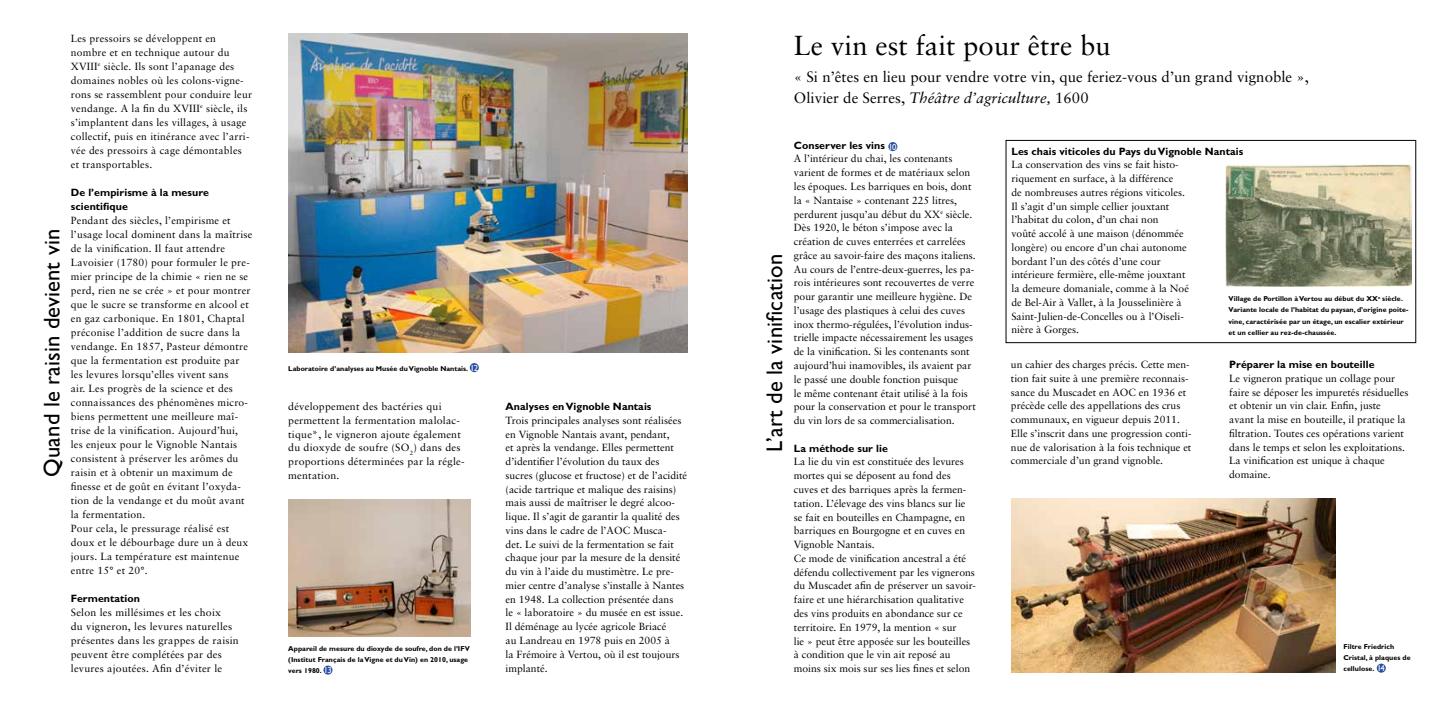
<style>
.page{position:relative;width:1446px;height:720px;background:#fff}
.page>*{position:absolute;margin:0;border:0;box-sizing:border-box;transform-origin:0 0}
.t1{font:27.5px "Sabon";letter-spacing:.005em;color:#000}
.t2{font:22.5px "Gill Sans";letter-spacing:.005em;color:#000}
.t3{font:15px/20.6px "Sabon";color:#000}
.t4{font:700 10.62px/14px "Gill Sans";letter-spacing:.005em;color:#000}
.t5{font:10.38px/13.8px "Sabon";color:#000}
.t6{font:10.38px/14px "Sabon";letter-spacing:.02em;color:#000}
.t7{font:700 7.12px/11.2px "Gill Sans";letter-spacing:.005em;color:#000}
.s1{font-weight:400;font-size:8.75px;color:#fff}
.s2{font-style:italic}
</style>
<div class="page">
<img style="left:288px;top:34px;width:399px;height:319px">
<div style="left:470px;top:363px;width:9px;height:9px;background:#2c51a0;border-radius:50%"></div>
<svg style="left:1376px;top:663px;width:10px;height:9px"></svg>
<div style="left:323px;top:665px;width:9px;height:9px;background:#2c51a0;border-radius:50%"></div>
<img style="left:288px;top:499px;width:182px;height:136px">
<div style="left:888px;top:142px;width:9px;height:9px;background:#2c51a0;border-radius:50%"></div>
<div style="left:1005px;top:140px;width:411px;height:203px;border:1px solid #000"></div>
<img style="left:1225px;top:164px;width:186px;height:122px">
<img style="left:1011px;top:498px;width:324px;height:173px">
<h2 class="t2" style="left:39px;top:476px;width:249px;rotate:-90deg">Quand le raisin devient vin</h2>
<p class="t6" style="left:71px;top:31px;width:183px">Les pressoirs se développent en nombre et en technique autour du XVIII<sup>e</sup> siècle. Ils sont l’apanage des domaines nobles où les colons-vigne&shy;rons se rassemblent pour conduire leur vendange. A la fin du XVIII<sup>e</sup> siècle, ils s’implantent dans les villages, à usage collectif, puis en itinérance avec l’arri&shy;vée des pressoirs à cage démontables et transportables.</p>
<p class="t4" style="left:71px;top:185px;width:139px">De l’empirisme à la mesure scientifique</p>
<p class="t6" style="left:71px;top:213px;width:183px">Pendant des siècles, l’empirisme et l’usage local dominent dans la maîtrise de la vinification. Il faut attendre Lavoisier (1780) pour formuler le pre&shy;mier principe de la chimie « rien ne se perd, rien ne se crée » et pour montrer que le sucre se transforme en alcool et en gaz carbonique. En 1801, Chaptal préconise l’addition de sucre dans la vendange. En 1857, Pasteur démontre que la fermentation est produite par les levures lorsqu’elles vivent sans<br>air. Les progrès de la science et des connaissances des phénomènes micro&shy;biens permettent une meilleure maî&shy;trise de la vinification. Aujourd’hui, les enjeux pour le Vignoble Nantais consistent à préserver les arômes du raisin et à obtenir un maximum de finesse et de goût en évitant l’oxyda&shy;tion de la vendange et du moût avant la fermentation.<br>Pour cela, le pressurage réalisé est doux et le débourbage dure un à deux jours. La température est maintenue entre 15° et 20°.</p>
<p class="t4" style="left:71px;top:591px;width:71px">Fermentation</p>
<p class="t6" style="left:71px;top:605px;width:169px">Selon les millésimes et les choix<br>du vigneron, les levures naturelles présentes dans les grappes de raisin peuvent être complétées par des levures ajoutées. Afin d’éviter le</p>
<p class="t7" style="left:288px;top:362px;width:191px">Laboratoire d’analyses au Musée du Vignoble Nantais. <span class="s1">12</span></p>
<p class="t6" style="left:288px;top:399px;width:178px">développement des bactéries qui permettent la fermentation malolac&shy;tique*, le vigneron ajoute également du dioxyde de soufre (SO<sub>2</sub>) dans des proportions déterminées par la régle&shy;mentation.</p>
<p class="t4" style="left:506px;top:399px;width:147px">Analyses en Vignoble Nantais</p>
<p class="t5" style="left:506px;top:413px;width:183px">Trois principales analyses sont réalisées en Vignoble Nantais avant, pendant,<br>et après la vendange. Elles permettent d’identifier l’évolution du taux des sucres (glucose et fructose) et de l’acidité (acide tartrique et malique des raisins) mais aussi de maîtriser le degré alcoo&shy;lique. Il s’agit de garantir la qualité des vins dans le cadre de l’AOC Musca-<br>det. Le suivi de la fermentation se fait chaque jour par la mesure de la densité du vin à l’aide du mustimètre. Le pre&shy;mier centre d’analyse s’installe à Nantes en 1948. La collection présentée dans<br>le « laboratoire » du musée en est issue.<br>Il déménage au lycée agricole Briacé<br>au Landreau en 1978 puis en 2005 à<br>la Frémoire à Vertou, où il est toujours implanté.</p>
<p class="t7" style="left:288px;top:642px;width:183px">Appareil de mesure du dioxyde de soufre, don de l’IFV (Institut Français de la Vigne et du Vin) en 2010, usage vers 1980. <span class="s1">13</span></p>
<h2 class="t2" style="left:761px;top:451px;width:199px;rotate:-90deg">L’art de la vinification</h2>
<h1 class="t1" style="left:794px;top:29px;width:318px">Le vin est fait pour être bu</h1>
<h3 class="t3" style="left:794px;top:67px;width:517px">« Si n’êtes en lieu pour vendre votre vin, que feriez-vous d’un grand vignoble »,<br>Olivier de Serres, <span class="s2">Théâtre d’agriculture,</span> 1600</h3>
<p class="t4" style="left:794px;top:138px;width:104px">Conserver les vins <sub>10</sub></p>
<p class="t5" style="left:794px;top:152px;width:183px">A l’intérieur du chai, les contenants varient de formes et de matériaux selon les époques. Les barriques en bois, dont la « Nantaise » contenant 225 litres, perdurent jusqu’au début du XX<sup>e</sup> siècle.<br>Dès 1920, le béton s’impose avec la création de cuves enterrées et carrelées grâce au savoir-faire des maçons italiens.<br>Au cours de l’entre-deux-guerres, les pa&shy;rois intérieures sont recouvertes de verre pour garantir une meilleure hygiène. De l’usage des plastiques à celui des cuves inox thermo-régulées, l’évolution indus&shy;trielle impacte nécessairement les usages de la vinification. Si les contenants sont aujourd’hui inamovibles, ils avaient par le passé une double fonction puisque<br>le même contenant était utilisé à la fois pour la conservation et pour le transport du vin lors de sa commercialisation.</p>
<p class="t4" style="left:794px;top:441px;width:95px">La méthode sur lie</p>
<p class="t5" style="left:794px;top:454px;width:183px">La lie du vin est constituée des levures mortes qui se déposent au fond des cuves et des barriques après la fermen&shy;tation. L’élevage des vins blancs sur lie se fait en bouteilles en Champagne, en barriques en Bourgogne et en cuves en Vignoble Nantais.<br>Ce mode de vinification ancestral a été défendu collectivement par les vignerons du Muscadet afin de préserver un savoir&shy;faire et une hiérarchisation qualitative des vins produits en abondance sur ce territoire. En 1979, la mention « sur<br>lie » peut être apposée sur les bouteilles à condition que le vin ait reposé au moins six mois sur ses lies fines et selon</p>
<p class="t4" style="left:1011px;top:144px;width:233px">Les chais viticoles du Pays du Vignoble Nantais</p>
<p class="t5" style="left:1011px;top:158px;width:179px">La conservation des vins se fait histo&shy;riquement en surface, à la différence<br>de nombreuses autres régions viticoles.<br>Il s’agit d’un simple cellier jouxtant l’habitat du colon, d’un chai non<br>voûté accolé à une maison (dénommée longère) ou encore d’un chai autonome bordant l’un des côtés d’une cour intérieure fermière, elle-même jouxtant la demeure domaniale, comme à la Noé de Bel-Air à Vallet, à la Jousselinière à Saint-Julien-de-Concelles ou à l’Oiseli&shy;nière à Gorges.</p>
<p class="t7" style="left:1228px;top:293px;width:181px">Village de Portillon à Vertou au début du XX<sup>e</sup> siècle.<br>Variante locale de l’habitat du paysan, d’origine poite&shy;vine, caractérisée par un étage, un escalier extérieur et un cellier au rez-de-chaussée.</p>
<p class="t5" style="left:1011px;top:357px;width:182px">un cahier des charges précis. Cette men&shy;tion fait suite à une première reconnais&shy;sance du Muscadet en AOC en 1936 et précède celle des appellations des crus communaux, en vigueur depuis 2011.<br>Elle s’inscrit dans une progression conti&shy;nue de valorisation à la fois technique et commerciale d’un grand vignoble.</p>
<p class="t4" style="left:1229px;top:357px;width:147px">Préparer la mise en bouteille</p>
<p class="t5" style="left:1229px;top:371px;width:181px">Le vigneron pratique un collage pour faire se déposer les impuretés résiduelles et obtenir un vin clair. Enfin, juste<br>avant la mise en bouteille, il pratique la filtration. Toutes ces opérations varient dans le temps et selon les exploitations.<br>La vinification est unique à chaque domaine.</p>
<p class="t7" style="left:1343px;top:640px;width:69px">Filtre Friedrich<br>Cristal, à plaques de cellulose. <span class="s1">14</span></p>
</div>
